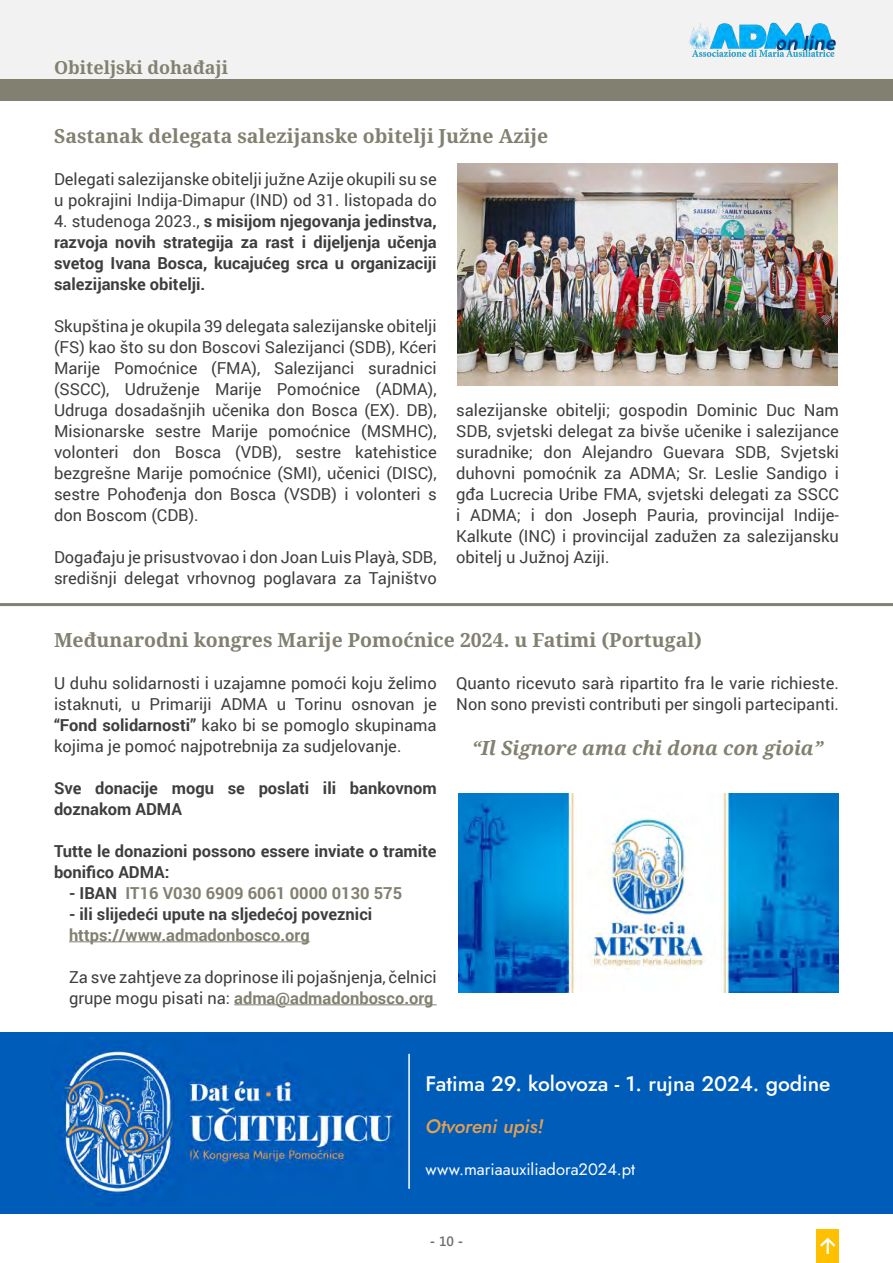
<style>
.page{position:relative;width:893px;height:1263px;background:#fff}
.page>*{position:absolute;margin:0;border:0;box-sizing:border-box;transform-origin:0 0}
.t1{font:500 21px "Jost";color:#fff}
.t2{font:700 19.5px "Noto Serif";color:#828070}
.t3{font:italic 700 19.5px "Noto Serif";color:#828070}
.t4{font:italic 500 19.5px "Jost";color:#e3a051}
.t5{font:700 18px "Noto Serif";color:#828070}
.t6{font:16.5px/21px "Roboto";color:#3e3e3f}
.t7{font:700 16.5px/21px "Roboto";color:#3e3e3f}
.t8{font:700 16.5px "Roboto";color:#828070}
.t9{font:16.5px "Jost";color:#fff}
.t10{font:700 13.5px "Segoe UI";color:#6d6e70}
.s1{font-weight:400}
.s2{font-weight:700}
.s3{color:#3e3e3f}
.s4{font-weight:700;color:#828070}
.s5{font-weight:600}
</style>
<div class="page">
<div style="left:0;top:0;width:893px;height:80px;background:#f2f2f2"></div>
<img style="left:689px;top:22px;width:147px;height:35px">
<div style="left:816px;top:1229px;width:23px;height:34px;background:#ffc000"></div>
<svg style="left:820px;top:1237px;width:16px;height:17px"></svg>
<div style="left:0;top:80px;width:893px;height:20px;background:#828070"></div>
<hr style="left:0;top:603px;width:893px;height:3px;background:#828070">
<img style="left:457px;top:164px;width:381px;height:222px">
<hr style="left:69px;top:941px;width:241px;height:1px;background:#828070">
<hr style="left:234px;top:1004px;width:203px;height:1px;background:#828070">
<img style="left:459px;top:794px;width:380px;height:198px">
<div style="left:0;top:1032px;width:893px;height:182px;background:#005cb9"></div>
<img style="left:60px;top:1048px;width:334px;height:148px">
<hr style="left:408px;top:1054px;width:2px;height:135px;background:#fff">
<p class="t5" style="left:54px;top:54px;width:176px">Obiteljski dohađaji</p>
<p class="t2" style="left:54px;top:122px;width:496px">Sastanak delegata salezijanske obitelji Južne Azije</p>
<p class="t6" style="left:54px;top:168px;width:384px">Delegati salezijanske obitelji južne Azije okupili su se u pokrajini Indija-Dimapur (IND) od 31. listopada do</p>
<p class="t7" style="left:54px;top:209px;width:384px;text-align:justify"><span class="s1">4. studenoga 2023.,</span> s misijom njegovanja jedinstva, razvoja novih strategija za rast i dijeljenja učenja svetog Ivana Bosca, kucajućeg srca u organizaciji salezijanske obitelji.</p>
<p class="t6" style="left:54px;top:315px;width:384px;text-align:justify">Skupština je okupila 39 delegata salezijanske obitelji (FS) kao što su don Boscovi Salezijanci (SDB), Kćeri Marije Pomoćnice (FMA), Salezijanci suradnici (SSCC), Udruženje Marije Pomoćnice (ADMA), Udruga dosadašnjih učenika don Bosca (EX). DB), Misionarske sestre Marije pomoćnice (MSMHC), volonteri don Bosca (VDB), sestre katehistice bezgrešne Marije pomoćnice (SMI), učenici (DISC), sestre Pohođenja don Bosca (VSDB) i volonteri s don Boscom (CDB).</p>
<p class="t6" style="left:54px;top:546px;width:384px">Događaju je prisustvovao i don Joan Luis Playà, SDB, središnji delegat vrhovnog poglavara za Tajništvo</p>
<p class="t6" style="left:456px;top:399px;width:384px;text-align:justify">salezijanske obitelji; gospodin Dominic Duc Nam SDB, svjetski delegat za bivše učenike i salezijance suradnike; don Alejandro Guevara SDB, Svjetski duhovni pomoćnik za ADMA; Sr. Leslie Sandigo i gđa Lucrecia Uribe FMA, svjetski delegati za SSCC i ADMA; i don Joseph Pauria, provincijal Indije-Kalkute (INC) i provincijal zadužen za salezijansku obitelj u Južnoj Aziji.</p>
<p class="t2" style="left:54px;top:626px;width:649px">Međunarodni kongres Marije Pomoćnice 2024. u Fatimi (Portugal)</p>
<p class="t6" style="left:54px;top:672px;width:384px;text-align:justify">U duhu solidarnosti i uzajamne pomoći koju želimo istaknuti, u Primariji ADMA u Torinu osnovan je <span class="s2">“Fond solidarnosti”</span> kako bi se pomoglo skupinama kojima je pomoć najpotrebnija za sudjelovanje.</p>
<p class="t7" style="left:54px;top:776px;width:384px">Sve donacije mogu se poslati ili bankovnom doznakom ADMA</p>
<p class="t7" style="left:54px;top:839px;width:384px">Tutte le donazioni possono essere inviate o tramite bonifico ADMA:</p>
<p class="t8" style="left:69px;top:881px;width:335px"><span class="s3">- IBAN</span> IT16 V030 6909 6061 0000 0130 575</p>
<p class="t7" style="left:69px;top:902px;width:305px">- ili slijedeći upute na sljedećoj poveznici</p>
<p class="t8" style="left:69px;top:923px;width:242px">https://www.admadonbosco.org</p>
<p class="t6" style="left:69px;top:966px;width:369px">Za sve zahtjeve za doprinose ili pojašnjenja, čelnici grupe mogu pisati na: <span class="s4">adma@admadonbosco.org</span></p>
<p class="t6" style="left:456px;top:672px;width:384px">Quanto ricevuto sarà ripartito fra le varie richieste.<br>Non sono previsti contributi per singoli partecipanti.</p>
<p class="t3" style="left:472px;top:734px;width:353px">“Il Signore ama chi dona con gioia”</p>
<p class="t1" style="left:425px;top:1069px;width:407px">Fatima 29. kolovoza - 1. rujna 2024. godine</p>
<p class="t4" style="left:425px;top:1112px;width:120px">Otvoreni upis!</p>
<p class="t9" style="left:425px;top:1157px;width:211px">www.mariaauxiliadora2024.pt</p>
<p class="t10" style="left:430px;top:1229px;width:35px">- <span class="s5">10</span> -</p>
</div>
